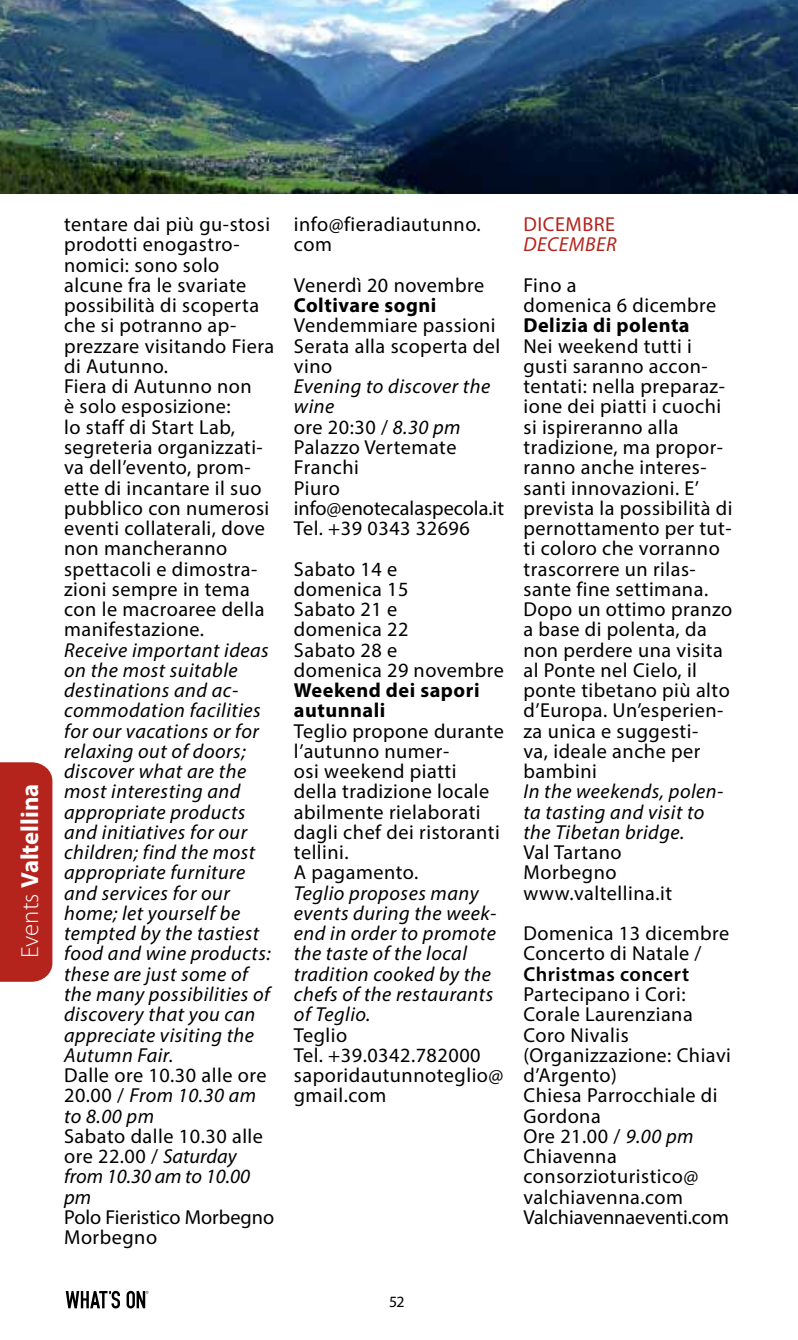
<style>
.page{position:relative;width:798px;height:1340px;background:#fff}
.page>*{position:absolute;margin:0;border:0;box-sizing:border-box;transform-origin:0 0}
.t1{font:700 24.75px "Myriad Pro";color:#fff}
.t2{font:20.25px/20.2px "Myriad Pro";letter-spacing:.025em;color:#000}
.t3{font:italic 20.25px/20.2px "Myriad Pro";letter-spacing:.025em;color:#000}
.t4{font:700 20.25px/20.2px "Myriad Pro";letter-spacing:.025em;color:#000}
.t5{font:20.25px/20.2px "Myriad Pro";color:#000}
.t6{font:600 20.25px "Myriad Pro";letter-spacing:.025em;color:#000}
.t7{font:20.25px "Myriad Pro";letter-spacing:.025em;color:#b5231d}
.t8{font:italic 20.25px "Myriad Pro";letter-spacing:.025em;color:#b5231d}
.t9{font:15.75px "Myriad Pro";color:#000}
.s1{font-weight:300}
.s2{font-style:italic}
</style>
<div class="page">
<div style="left:0;top:762px;width:52px;height:219px;background:#b5231d"></div>
<img style="left:0;top:0;width:797px;height:193px">
<svg style="left:66px;top:1290px;width:54px;height:18px"></svg>
<svg style="left:126px;top:1290px;width:22px;height:18px"></svg>
<hr style="left:797px;top:0;width:1px;height:1339px;background:#f0f0f2">
<p class="t1" style="left:14px;top:958px;width:176px;rotate:-90deg"><span class="s1">Events</span> Valtellina</p>
<p class="t2" style="left:64px;top:214px;width:211px">tentare dai più gu-stosi prodotti enogastro&shy;nomici: sono solo alcune fra le svariate possibilità di scoperta che si potranno ap&shy;prezzare visitando Fiera di Autunno.<br>Fiera di Autunno non<br>è solo esposizione:<br>lo staff di Start Lab, segreteria organizzati&shy;va dell’evento, prom&shy;ette di incantare il suo pubblico con numerosi eventi collaterali, dove non mancheranno spettacoli e dimostra&shy;zioni sempre in tema con le macroaree della manifestazione.</p>
<p class="t3" style="left:64px;top:639px;width:208px">Receive important ideas on the most suitable destinations and ac&shy;commodation facilities for our vacations or for relaxing out of doors; discover what are the most interesting and appropriate products and initiatives for our children; find the most appropriate furniture and services for our home; let yourself be tempted by the tastiest food and wine products: these are just some of the many possibilities of discovery that you can appreciate visiting the<br>Autumn Fair.</p>
<p class="t2" style="left:64px;top:1064px;width:204px">Dalle ore 10.30 alle ore<br>20.00 / <span class="s2">From 10.30 am to 8.00 pm</span></p>
<p class="t2" style="left:64px;top:1125px;width:200px">Sabato dalle 10.30 alle ore 22.00 / <span class="s2">Saturday from 10.30 am to 10.00 pm</span></p>
<p class="t5" style="left:64px;top:1206px;width:211px">Polo Fieristico Morbegno<br>Morbegno</p>
<p class="t2" style="left:294px;top:214px;width:188px">info@fieradiautunno. com</p>
<p class="t2" style="left:294px;top:275px;width:192px">Venerdì 20 novembre</p>
<p class="t4" style="left:294px;top:294px;width:144px">Coltivare sogni</p>
<p class="t2" style="left:294px;top:315px;width:208px">Vendemmiare passioni<br>Serata alla scoperta del vino</p>
<p class="t2" style="left:294px;top:376px;width:211px"><span class="s2">Evening to discover the wine<br></span>ore 20:30 / <span class="s2">8.30 pm<br></span>Palazzo Vertemate<br>Franchi<br>Piuro info@enotecalaspecola.it<br>Tel. +39 0343 32696</p>
<p class="t2" style="left:294px;top:558px;width:211px">Sabato 14 e<br>domenica 15<br>Sabato 21 e<br>domenica 22<br>Sabato 28 e<br>domenica 29 novembre</p>
<p class="t4" style="left:294px;top:679px;width:187px">Weekend dei sapori autunnali</p>
<p class="t2" style="left:294px;top:720px;width:211px">Teglio propone durante l’autunno numer-<br>osi weekend piatti della tradizione locale abilmente rielaborati dagli chef dei ristoranti tellini.<br>A pagamento.</p>
<p class="t3" style="left:294px;top:882px;width:204px">Teglio proposes many events during the week&shy;end in order to promote the taste of the local tradition cooked by the chefs of the restaurants of Teglio.</p>
<p class="t2" style="left:294px;top:1024px;width:211px">Teglio<br>Tel. +39.0342.782000 saporidautunnoteglio@ gmail.com</p>
<p class="t7" style="left:523px;top:212px;width:93px">DICEMBRE</p>
<p class="t8" style="left:523px;top:232px;width:95px">DECEMBER</p>
<p class="t2" style="left:523px;top:275px;width:194px">Fino a<br>domenica 6 dicembre</p>
<p class="t4" style="left:523px;top:315px;width:168px">Delizia di polenta</p>
<p class="t2" style="left:523px;top:335px;width:210px">Nei weekend tutti i gusti saranno accon&shy;tentati: nella preparaz&shy;ione dei piatti i cuochi si ispireranno alla tradizione, ma propor&shy;ranno anche interes&shy;santi innovazioni. E’ prevista la possibilità di pernottamento per tut&shy;ti coloro che vorranno trascorrere un rilas&shy;sante fine settimana.<br>Dopo un ottimo pranzo a base di polenta, da non perdere una visita al Ponte nel Cielo, il ponte tibetano più alto d’Europa. Un’esperien&shy;za unica e suggesti-<br>va, ideale anche per bambini</p>
<p class="t3" style="left:523px;top:781px;width:201px">In the weekends, polen&shy;ta tasting and visit to the Tibetan bridge.</p>
<p class="t2" style="left:523px;top:842px;width:150px">Val Tartano<br>Morbegno www.valtellina.it</p>
<p class="t2" style="left:523px;top:923px;width:207px">Domenica 13 dicembre<br>Concerto di Natale /</p>
<p class="t6" style="left:523px;top:961px;width:167px">Christmas concert</p>
<p class="t2" style="left:523px;top:983px;width:209px">Partecipano i Cori:<br>Corale Laurenziana<br>Coro Nivalis (Organizzazione: Chiavi d’Argento)<br>Chiesa Parrocchiale di<br>Gordona<br>Ore 21.00 / <span class="s2">9.00 pm<br></span>Chiavenna consorzioturistico@ valchiavenna.com<br>Valchiavennaeventi.com</p>
<p class="t9" style="left:389px;top:1292px;width:17px">52</p>
</div>
